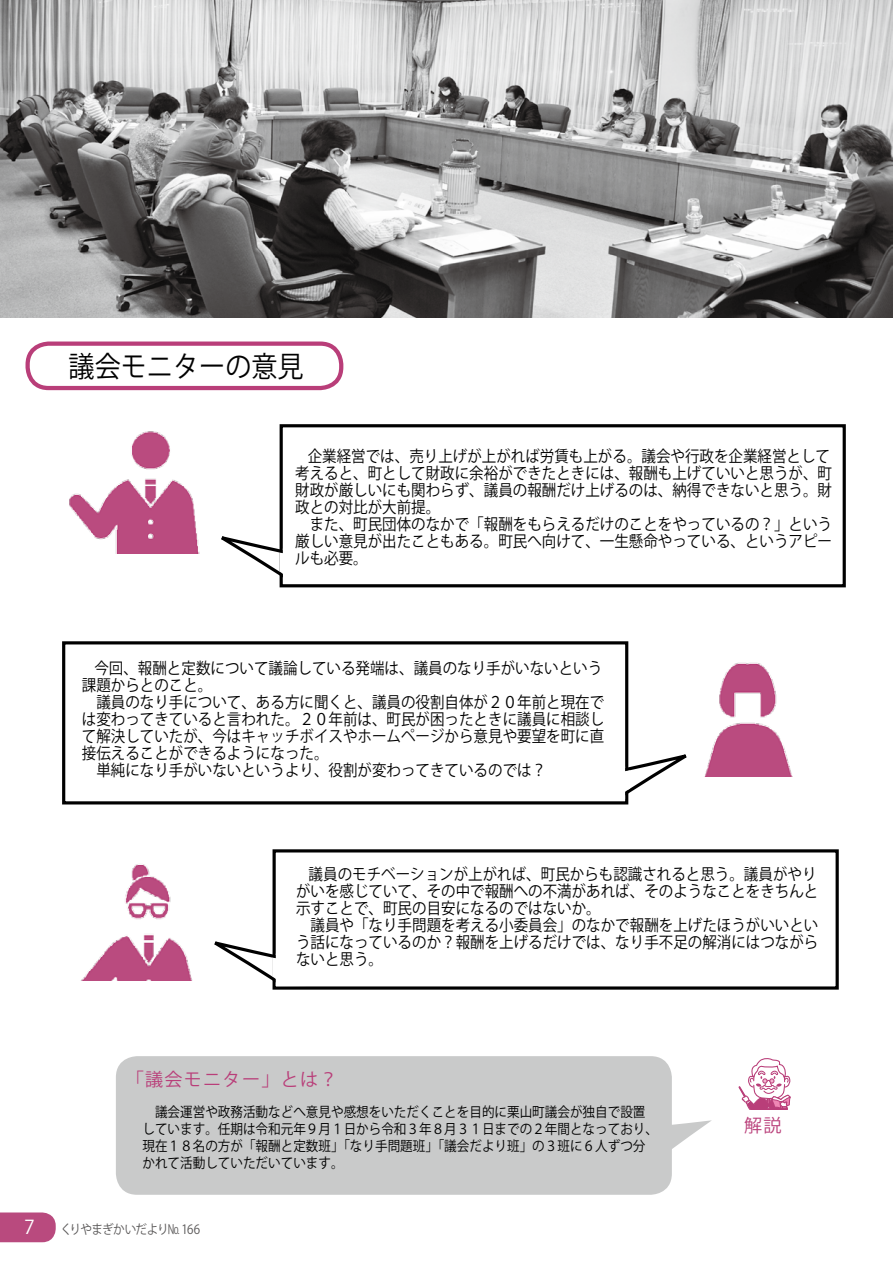
<style>
.page{position:relative;width:893px;height:1263px;background:#fff}
.page>*{position:absolute;margin:0;border:0;box-sizing:border-box;transform-origin:0 0}
.t1{font:28.65px "Koz Go Pro";color:#000;scale:.91 1}
.t2{font:19.2px "Koz Go Pro";color:#fff}
.t3{font:18px "Koz Go Pro";letter-spacing:.07em;color:#b93e79}
.t4{font:15.9px/17px "Koz Go Pro";color:#000;scale:.91 1}
.t5{font:13.8px/17px "Koz Go Pro";color:#000;scale:.91 1}
.t6{font:12.75px "Koz Go Pro";letter-spacing:-.06em;color:#595757;scale:.91 1}
</style>
<div class="page">
<svg style="left:0;top:1212px;width:56px;height:30px;background:#bd5586"></svg>
<div style="left:273px;top:849px;width:566px;height:141px;border:3px solid #000"></div>
<svg style="left:218px;top:938px;width:86px;height:49px"></svg>
<div style="left:62px;top:641px;width:566px;height:163px;border:3px solid #000"></div>
<svg style="left:624px;top:751px;width:43px;height:49px"></svg>
<div style="left:280px;top:424px;width:566px;height:163px;border:3px solid #000"></div>
<svg style="left:222px;top:533px;width:62px;height:49px"></svg>
<div style="left:26px;top:341px;width:317px;height:49px;border:4px solid #b93e79;border-radius:21px"></div>
<svg style="left:739px;top:1058px;width:52px;height:52px"></svg>
<div style="left:116px;top:1056px;width:556px;height:139px;background:#c9caca;border-radius:21px"></div>
<svg style="left:672px;top:1120px;width:40px;height:29px"></svg>
<img style="left:0;top:0;width:893px;height:318px">
<img style="left:667px;top:662px;width:125px;height:114px">
<img style="left:69px;top:431px;width:153px;height:123px">
<img style="left:80px;top:864px;width:138px;height:117px">
<h1 class="t1" style="left:69px;top:348px;width:260px">議会モニターの意見</h1>
<p class="t4" style="left:295px;top:448px;width:591px;text-indent:13px">企業経営では、売り上げが上がれば労賃も上がる。議会や行政を企業経営として考えると、町として財政に余裕ができたときには、報酬も上げていいと思うが、町財政が厳しいにも関わらず、議員の報酬だけ上げるのは、納得できないと思う。財政との対比が大前提。<br>　また、町民団体のなかで「報酬をもらえるだけのことをやっているの？」という厳しい意見が出たこともある。町民へ向けて、一生懸命やっている、というアピールも必要。</p>
<p class="t4" style="left:82px;top:660px;width:576px;text-indent:13px">今回、報酬と定数について議論している発端は、議員のなり手がいないという課題からとのこと。<br>　議員のなり手について、ある方に聞くと、議員の役割自体が２０年前と現在では変わってきていると言われた。２０年前は、町民が困ったときに議員に相談して解決していたが、今はキャッチボイスやホームページから意見や要望を町に直接伝えることができるようになった。<br>　単純になり手がいないというより、役割が変わってきているのでは?</p>
<p class="t4" style="left:296px;top:866px;width:576px;text-indent:13px">議員のモチベーションが上がれば、町民からも認識されると思う。議員がやりがいを感じていて、その中で報酬への不満があれば、そのようなことをきちんと示すことで、町民の目安になるのではないか。<br>　議員や「なり手問題を考える小委員会」のなかで報酬を上げたほうがいいという話になっているのか？報酬を上げるだけでは、なり手不足の解消にはつながらないと思う。</p>
<p class="t2" style="left:24px;top:1214px;width:12px">7</p>
<p class="t3" style="left:126px;top:1068px;width:213px">「議会モニター」とは?</p>
<p class="t5" style="left:142px;top:1103px;width:554px">　議会運営や政務活動などへ意見や感想をいただくことを目的に栗山町議会が独自で設置</p>
<p class="t5" style="left:142px;top:1120px;width:568px">しています。任期は令和元年９月１日から令和３年８月３１日までの２年間となっており、現在１８名の方が「報酬と定数班」「なり手問題班」「議会だより班」の３班に６人ずつ分かれて活動していただいています。</p>
<p class="t6" style="left:61px;top:1221px;width:155px">くりやまぎかいだよりNo 166</p>
<p class="t3" style="left:744px;top:1113px;width:39px">解説</p>
</div>
